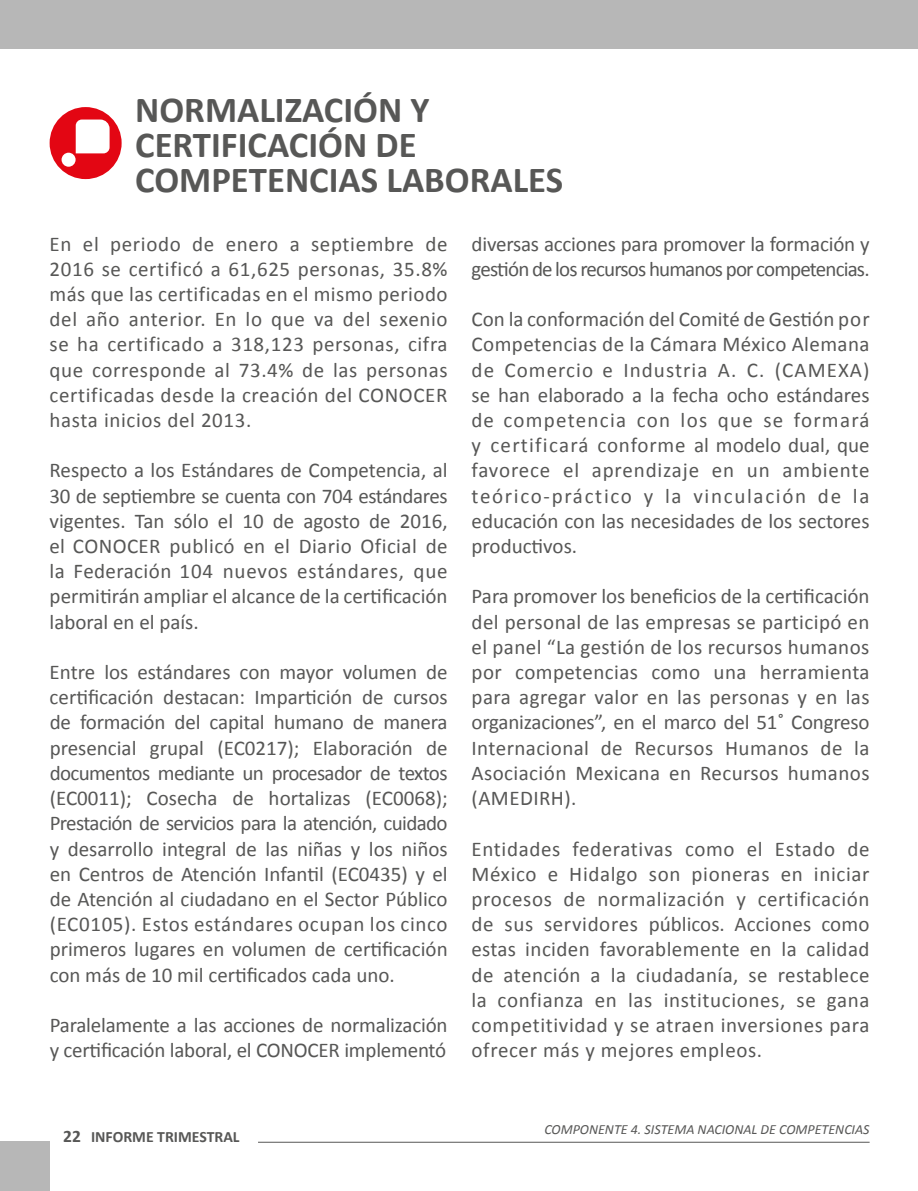
<style>
.page{position:relative;width:918px;height:1191px;background:#fff}
.page>*{position:absolute;margin:0;border:0;box-sizing:border-box;transform-origin:0 0}
.t1{font:700 36.75px/35px "Calibri";color:#575756}
.t2{font:21px/25.2px "Calibri";color:#575756;text-align:justify}
.t3{font:21px/25.2px "Calibri";letter-spacing:-.035em;color:#575756}
.t4{font:700 15.75px "Calibri";color:#575756}
.t5{font:italic 14px "Calibri";color:#575756}
.s1{font-size:17.5px}
</style>
<div class="page">
<div style="left:0;top:1141px;width:50px;height:50px;background:#b7b7b7"></div>
<hr style="left:258px;top:1141px;width:611px;height:1px;background:#575756">
<div style="left:0;top:0;width:918px;height:49px;background:#b7b7b7"></div>
<svg style="left:50px;top:107px;width:72px;height:72px"></svg>
<h1 class="t1" style="left:135px;top:92px;width:429px">NORMALIZACIÓN Y<br>CERTIFICACIÓN DE<br>COMPETENCIAS LABORALES</h1>
<p class="t2" style="left:50px;top:231px;width:399px">En el periodo de enero a septiembre de 2016 se certificó a 61,625 personas, 35.8% más que las certificadas en el mismo periodo del año anterior. En lo que va del sexenio se ha certificado a 318,123 personas, cifra que corresponde al 73.4% de las personas certificadas desde la creación del CONOCER hasta inicios del 2013.</p>
<p class="t2" style="left:50px;top:458px;width:399px">Respecto a los Estándares de Competencia, al 30 de septiembre se cuenta con 704 estándares vigentes. Tan sólo el 10 de agosto de 2016, el CONOCER publicó en el Diario Oficial de la Federación 104 nuevos estándares, que permitirán ampliar el alcance de la certificación laboral en el país.</p>
<p class="t2" style="left:50px;top:659px;width:399px">Entre los estándares con mayor volumen de certificación destacan: Impartición de cursos de formación del capital humano de manera presencial grupal (EC0217); Elaboración de documentos mediante un procesador de textos (EC0011); Cosecha de hortalizas (EC0068); Prestación de servicios para la atención, cuidado y desarrollo integral de las niñas y los niños en Centros de Atención Infantil (EC0435) y el de Atención al ciudadano en el Sector Público (EC0105). Estos estándares ocupan los cinco primeros lugares en volumen de certificación con más de 10 mil certificados cada uno.</p>
<p class="t2" style="left:50px;top:1012px;width:399px">Paralelamente a las acciones de normalización y certificación laboral, el CONOCER implementó</p>
<p class="t3" style="left:471px;top:231px;width:399px">diversas acciones para promover la formación y gestión de los recursos humanos por competencias.</p>
<p class="t2" style="left:471px;top:307px;width:399px">Con la conformación del Comité de Gestión por Competencias de la Cámara México Alemana de Comercio e Industria A. C. (CAMEXA) se han elaborado a la fecha ocho estándares de competencia con los que se formará y certificará conforme al modelo dual, que favorece el aprendizaje en un ambiente teórico-práctico y la vinculación de la educación con las necesidades de los sectores productivos.</p>
<p class="t2" style="left:471px;top:584px;width:399px">Para promover los beneficios de la certificación del personal de las empresas se participó en el panel “La gestión de los recursos humanos por competencias como una herramienta para agregar valor en las personas y en las organizaciones”, en el marco del 51˚ Congreso Internacional de Recursos Humanos de la Asociación Mexicana en Recursos humanos (AMEDIRH).</p>
<p class="t2" style="left:471px;top:836px;width:399px">Entidades federativas como el Estado de México e Hidalgo son pioneras en iniciar procesos de normalización y certificación de sus servidores públicos. Acciones como estas inciden favorablemente en la calidad de atención a la ciudadanía, se restablece la confianza en las instituciones, se gana competitividad y se atraen inversiones para ofrecer más y mejores empleos.</p>
<p class="t4" style="left:63px;top:1126px;width:178px"><span class="s1">22</span> INFORME TRIMESTRAL</p>
<p class="t5" style="left:544px;top:1119px;width:327px">COMPONENTE 4. SISTEMA NACIONAL DE COMPETENCIAS</p>
</div>
